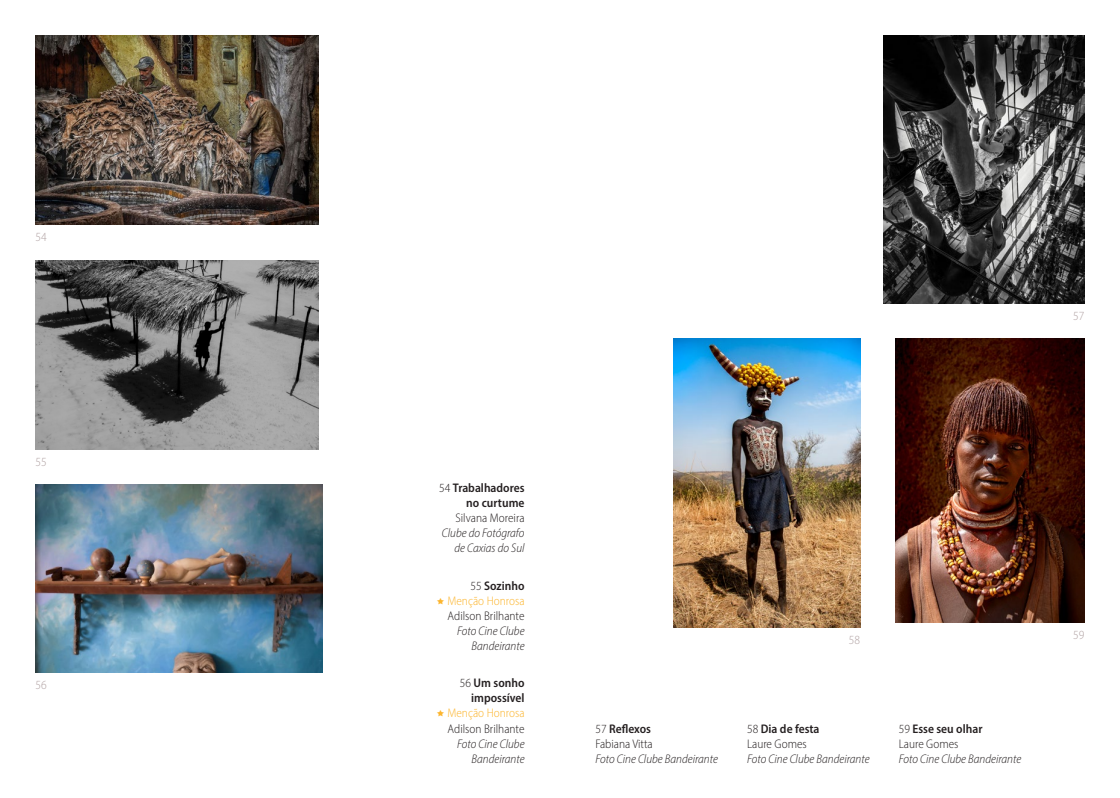
<style>
.page{position:relative;width:1120px;height:798px;background:#fff}
.page>*{position:absolute;margin:0;border:0;box-sizing:border-box;transform-origin:0 0}
.t1{font:italic 300 semi-condensed 12.5px/15px "Myriad Pro";color:#252021;text-align:right}
.t2{font:300 semi-condensed 12.5px/15px "Myriad Pro";color:#252021}
.t3{font:600 semi-condensed 12.5px/15px "Myriad Pro";color:#252021;text-align:right}
.t4{font:300 semi-condensed 12.5px/15px "Myriad Pro";color:#fcb52e;text-align:right}
.t5{font:300 semi-condensed 12.5px "Myriad Pro";color:#b1a2a3}
.s1{font-weight:300}
.s2{color:#252021}
.s3{font-weight:600;color:#252021}
.s4{font-weight:600}
</style>
<div class="page">
<img style="left:35px;top:35px;width:284px;height:189px">
<img style="left:35px;top:260px;width:284px;height:189px">
<img style="left:35px;top:484px;width:287px;height:187px">
<img style="left:884px;top:35px;width:200px;height:268px">
<img style="left:673px;top:338px;width:187px;height:289px">
<img style="left:895px;top:338px;width:189px;height:284px">
<p class="t5" style="left:35px;top:229px;width:13px">54</p>
<p class="t5" style="left:35px;top:454px;width:13px">55</p>
<p class="t5" style="left:35px;top:676px;width:13px">56</p>
<p class="t3" style="left:439px;top:480px;width:87px"><span class="s1">54</span> Trabalhadores no curtume</p>
<p class="t2" style="left:455px;top:510px;width:71px">Silvana Moreira</p>
<p class="t1" style="left:442px;top:525px;width:84px">Clube do Fotógrafo de Caxias do Sul</p>
<p class="t4" style="left:447px;top:578px;width:79px"><span class="s2">55</span> <span class="s3">Sozinho<br></span>Menção Honrosa</p>
<p class="t2" style="left:448px;top:608px;width:78px">Adilson Brilhante</p>
<p class="t1" style="left:457px;top:623px;width:69px">Foto Cine Clube<br>Bandeirante</p>
<p class="t3" style="left:460px;top:675px;width:66px"><span class="s1">56</span> Um sonho impossível</p>
<p class="t4" style="left:447px;top:705px;width:79px">Menção Honrosa</p>
<p class="t2" style="left:448px;top:720px;width:78px">Adilson Brilhante</p>
<p class="t1" style="left:457px;top:735px;width:69px">Foto Cine Clube<br>Bandeirante</p>
<p class="t5" style="left:1073px;top:308px;width:13px">57</p>
<p class="t5" style="left:849px;top:632px;width:13px">58</p>
<p class="t2" style="left:595px;top:720px;width:59px">57 <span class="s4">Reflexos<br></span>Fabiana Vitta</p>
<p class="t1" style="left:595px;top:750px;width:124px">Foto Cine Clube Bandeirante</p>
<p class="t2" style="left:747px;top:720px;width:74px">58 <span class="s4">Dia de festa<br></span>Laure Gomes</p>
<p class="t1" style="left:747px;top:750px;width:124px">Foto Cine Clube Bandeirante</p>
<p class="t2" style="left:899px;top:720px;width:85px">59 <span class="s4">Esse seu olhar<br></span>Laure Gomes</p>
<p class="t1" style="left:899px;top:750px;width:124px">Foto Cine Clube Bandeirante</p>
<p class="t5" style="left:1073px;top:627px;width:13px">59</p>
</div>
